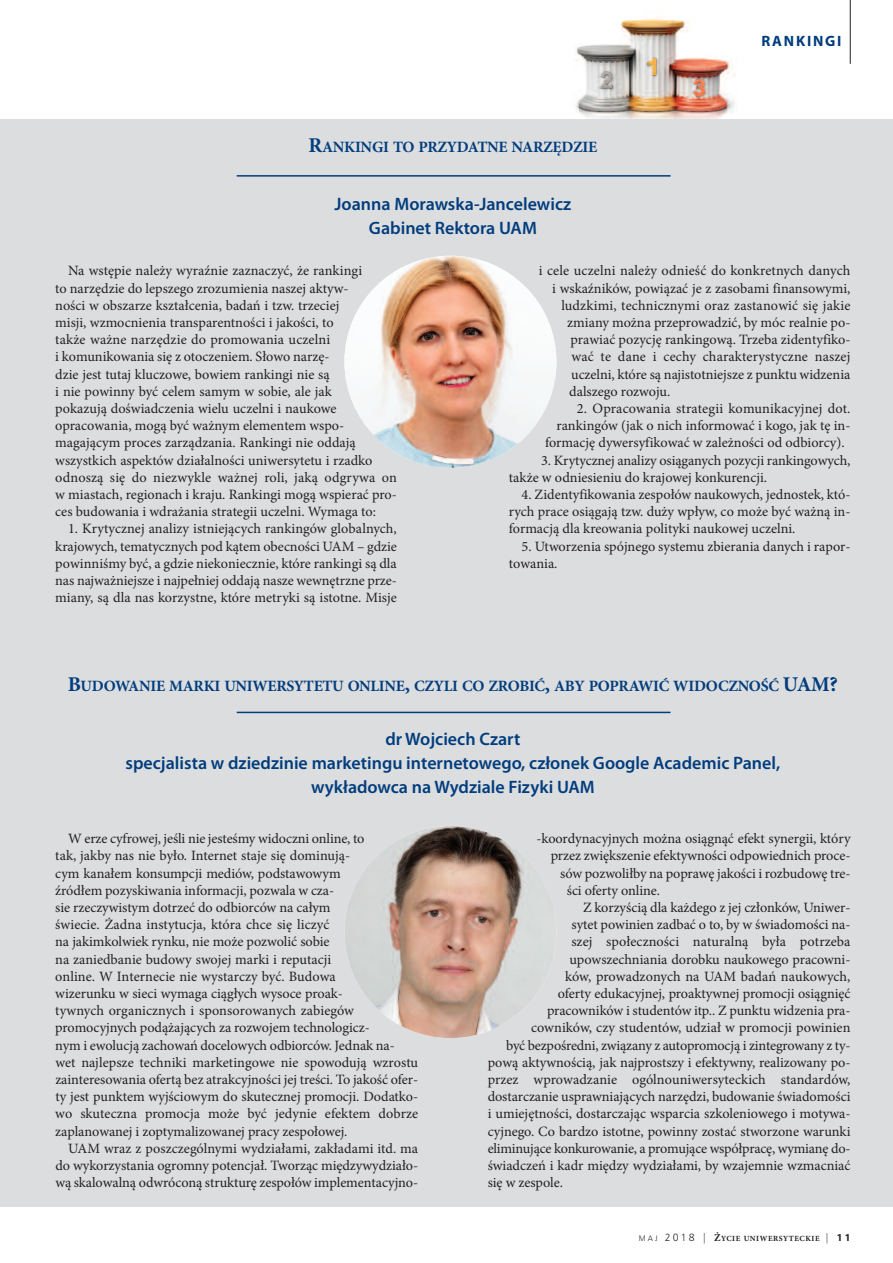
<style>
.page{position:relative;width:893px;height:1263px;background:#fff}
.page>*{position:absolute;margin:0;border:0;box-sizing:border-box;transform-origin:0 0}
.t1{font:600 18px/24px "Myriad Pro";color:#013d7d;text-align:center}
.t2{font:700 15.75px "Minion Pro";letter-spacing:-.02em;color:#013d7d}
.t3{font:700 15px "Myriad Pro";letter-spacing:.12em;color:#013d7d}
.t4{font:14.25px/17.2px "Minion Pro";color:#231f20}
.t5{font:700 7.8px "Minion Pro";letter-spacing:.065em;color:#231f20}
.s1{font-size:21px}
.s2{font-family:"Humnst 777 Lt EU";font-weight:400}
.s3{font-family:"Humnst 777 Lt EU";font-weight:400;font-size:10.5px}
.s4{font-size:10.5px}
.s5{font-family:"Myriad Pro";font-size:10.5px}
</style>
<div class="page">
<img style="left:575px;top:18px;width:161px;height:101px">
<div style="left:0;top:119px;width:893px;height:1087px;background:#dcdddf"></div>
<hr style="left:850px;top:0;width:1px;height:64px;background:#231f20">
<img style="left:344px;top:256px;width:212px;height:212px;border-radius:50%">
<hr style="left:237px;top:175px;width:434px;height:2px;background:#013d7d">
<img style="left:344px;top:826px;width:212px;height:212px;border-radius:50%">
<hr style="left:237px;top:712px;width:434px;height:1px;background:#013d7d">
<p class="t2" style="left:308px;top:141px;width:290px"><span class="s1">R</span>ANKINGI TO PRZYDATNE NARZĘDZIE</p>
<p class="t1" style="left:335px;top:193px;width:238px">Joanna Morawska-Jancelewicz<br>Gabinet Rektora UAM</p>
<p class="t3" style="left:761px;top:36px;width:82px">RANKINGI</p>
<p class="t4" style="left:55px;top:263px;width:343px;text-indent:13px">Na wstępie należy wyraźnie zaznaczyć, że rankingi<br>to narzędzie do lepszego zrozumienia naszej aktyw-<br>ności w obszarze kształcenia, badań i tzw. trzeciej<br>misji, wzmocnienia transparentności i jakości, to<br>także ważne narzędzie do promowania uczelni<br>i komunikowania się z otoczeniem. Słowo narzę-<br>dzie jest tutaj kluczowe, bowiem rankingi nie są<br>i nie powinny być celem samym w sobie, ale jak<br>pokazują doświadczenia wielu uczelni i naukowe opracowania, mogą być ważnym elementem wspo&shy;magającym proces zarządzania. Rankingi nie oddają wszystkich aspektów działalności uniwersytetu i rzadko odnoszą się do niezwykle ważnej roli, jaką odgrywa on w miastach, regionach i kraju. Rankingi mogą wspierać pro&shy;ces budowania i wdrażania strategii uczelni. Wymaga to:</p>
<p class="t4" style="left:55px;top:521px;width:343px;text-align:justify;text-indent:13px">1. Krytycznej analizy istniejących rankingów globalnych, krajowych, tematycznych pod kątem obecności UAM – gdzie powinniśmy być, a gdzie niekoniecznie, które rankingi są dla nas najważniejsze i najpełniej oddają nasze wewnętrzne prze&shy;miany, są dla nas korzystne, które metryki są istotne. Misje</p>
<p class="t4" style="left:539px;top:263px;width:313px">i cele uczelni należy odnieść do konkretnych danych</p>
<p class="t4" style="left:552px;top:281px;width:300px">i wskaźników, powiązać je z zasobami finansowymi,</p>
<p class="t4" style="left:561px;top:298px;width:291px">ludzkimi, technicznymi oraz zastanowić się jakie</p>
<p class="t4" style="left:567px;top:315px;width:285px">zmiany można przeprowadzić, by móc realnie po-</p>
<p class="t4" style="left:571px;top:332px;width:281px">prawiać pozycję rankingową. Trzeba zidentyfiko-</p>
<p class="t4" style="left:571px;top:349px;width:280px">wać te dane i cechy charakterystyczne naszej</p>
<p class="t4" style="left:571px;top:367px;width:281px">uczelni, które są najistotniejsze z punktu widzenia</p>
<p class="t4" style="left:569px;top:384px;width:103px">dalszego rozwoju.</p>
<p class="t4" style="left:577px;top:401px;width:275px">2. Opracowania strategii komunikacyjnej dot.</p>
<p class="t4" style="left:557px;top:418px;width:295px">rankingów (jak o nich informować i kogo, jak tę in-</p>
<p class="t4" style="left:545px;top:435px;width:301px">formację dywersyfikować w zależności od odbiorcy).</p>
<p class="t4" style="left:509px;top:453px;width:343px;text-indent:32px">3. Krytycznej analizy osiąganych pozycji rankingowych, także w odniesieniu do krajowej konkurencji.</p>
<p class="t4" style="left:509px;top:487px;width:343px;text-align:justify;text-indent:13px">4. Zidentyfikowania zespołów naukowych, jednostek, któ&shy;rych prace osiągają tzw. duży wpływ, co może być ważną in&shy;formacją dla kreowania polityki naukowej uczelni.</p>
<p class="t4" style="left:509px;top:539px;width:343px;text-indent:13px">5. Utworzenia spójnego systemu zbierania danych i rapor&shy;towania.</p>
<p class="t2" style="left:68px;top:680px;width:772px"><span class="s1">B</span>UDOWANIE MARKI UNIWERSYTETU ONLINE<span class="s1">,</span> CZYLI CO ZROBIĆ<span class="s1">,</span> ABY POPRAWIĆ WIDOCZNOŚĆ <span class="s1">UAM?</span></p>
<p class="t1" style="left:126px;top:728px;width:656px">dr Wojciech Czart<br>specjalista w dziedzinie marketingu internetowego, członek Google Academic Panel, wykładowca na Wydziale Fizyki UAM</p>
<p class="t4" style="left:55px;top:831px;width:364px;text-indent:13px">W erze cyfrowej, jeśli nie jesteśmy widoczni online, to<br>tak, jakby nas nie było. Internet staje się dominują-<br>cym kanałem konsumpcji mediów, podstawowym<br>źródłem pozyskiwania informacji, pozwala w cza-<br>sie rzeczywistym dotrzeć do odbiorców na całym<br>świecie. Żadna instytucja, która chce się liczyć<br>na jakimkolwiek rynku, nie może pozwolić sobie<br>na zaniedbanie budowy swojej marki i reputacji<br>online. W Internecie nie wystarczy być. Budowa<br>wizerunku w sieci wymaga ciągłych wysoce proak-<br>tywnych organicznych i sponsorowanych zabiegów promocyjnych podążających za rozwojem technologicz-<br>nym i ewolucją zachowań docelowych odbiorców. Jednak na&shy;wet najlepsze techniki marketingowe nie spowodują wzrostu zainteresowania ofertą bez atrakcyjności jej treści. To jakość ofer&shy;ty jest punktem wyjściowym do skutecznej promocji. Dodatko&shy;wo skuteczna promocja może być jedynie efektem dobrze zaplanowanej i zoptymalizowanej pracy zespołowej.</p>
<p class="t4" style="left:55px;top:1141px;width:364px;text-align:justify;text-indent:13px">UAM wraz z poszczególnymi wydziałami, zakładami itd. ma do wykorzystania ogromny potencjał. Tworząc międzywydziało&shy;wą skalowalną odwróconą strukturę zespołów implementacyjno-</p>
<p class="t4" style="left:537px;top:831px;width:315px">-koordynacyjnych można osiągnąć efekt synergii, który</p>
<p class="t4" style="left:551px;top:848px;width:301px">przez zwiększenie efektywności odpowiednich proce-</p>
<p class="t4" style="left:560px;top:866px;width:292px">sów pozwoliłby na poprawę jakości i rozbudowę tre-</p>
<p class="t4" style="left:567px;top:883px;width:95px">ści oferty online.</p>
<p class="t4" style="left:583px;top:900px;width:269px">Z korzyścią dla każdego z jej członków, Uniwer-</p>
<p class="t4" style="left:571px;top:917px;width:280px">sytet powinien zadbać o to, by w świadomości na-</p>
<p class="t4" style="left:571px;top:934px;width:281px">szej społeczności naturalną była potrzeba</p>
<p class="t4" style="left:570px;top:952px;width:282px">upowszechniania dorobku naukowego pracowni-</p>
<p class="t4" style="left:565px;top:969px;width:287px">ków, prowadzonych na UAM badań naukowych,</p>
<p class="t4" style="left:558px;top:986px;width:294px">oferty edukacyjnej, proaktywnej promocji osiągnięć</p>
<p class="t4" style="left:547px;top:1003px;width:305px">pracowników i studentów itp.. Z punktu widzenia pra-</p>
<p class="t4" style="left:531px;top:1020px;width:321px">cowników, czy studentów, udział w promocji powinien</p>
<p class="t4" style="left:506px;top:1038px;width:346px">być bezpośredni, związany z autopromocją i zintegrowany z ty-</p>
<p class="t4" style="left:488px;top:1055px;width:364px">pową aktywnością, jak najprostszy i efektywny, realizowany po-</p>
<p class="t4" style="left:488px;top:1072px;width:364px">przez wprowadzanie ogólnouniwersyteckich standardów,</p>
<p class="t4" style="left:488px;top:1089px;width:364px">dostarczanie usprawniających narzędzi, budowanie świadomości</p>
<p class="t4" style="left:488px;top:1106px;width:364px">i umiejętności, dostarczając wsparcia szkoleniowego i motywa-</p>
<p class="t4" style="left:488px;top:1124px;width:364px">cyjnego. Co bardzo istotne, powinny zostać stworzone warunki</p>
<p class="t4" style="left:488px;top:1141px;width:364px">eliminujące konkurowanie, a promujące współpracę, wymianę do-</p>
<p class="t4" style="left:488px;top:1158px;width:364px">świadczeń i kadr między wydziałami, by wzajemnie wzmacniać</p>
<p class="t4" style="left:488px;top:1175px;width:77px">się w zespole.</p>
<p class="t5" style="left:639px;top:1236px;width:213px"><span class="s2">M A J</span> <span class="s3">2 0 1 8 |</span> <span class="s4">Ż</span>YCIE UNIWERSYTECKIE <span class="s3">|</span> <span class="s5">1 1</span></p>
</div>
